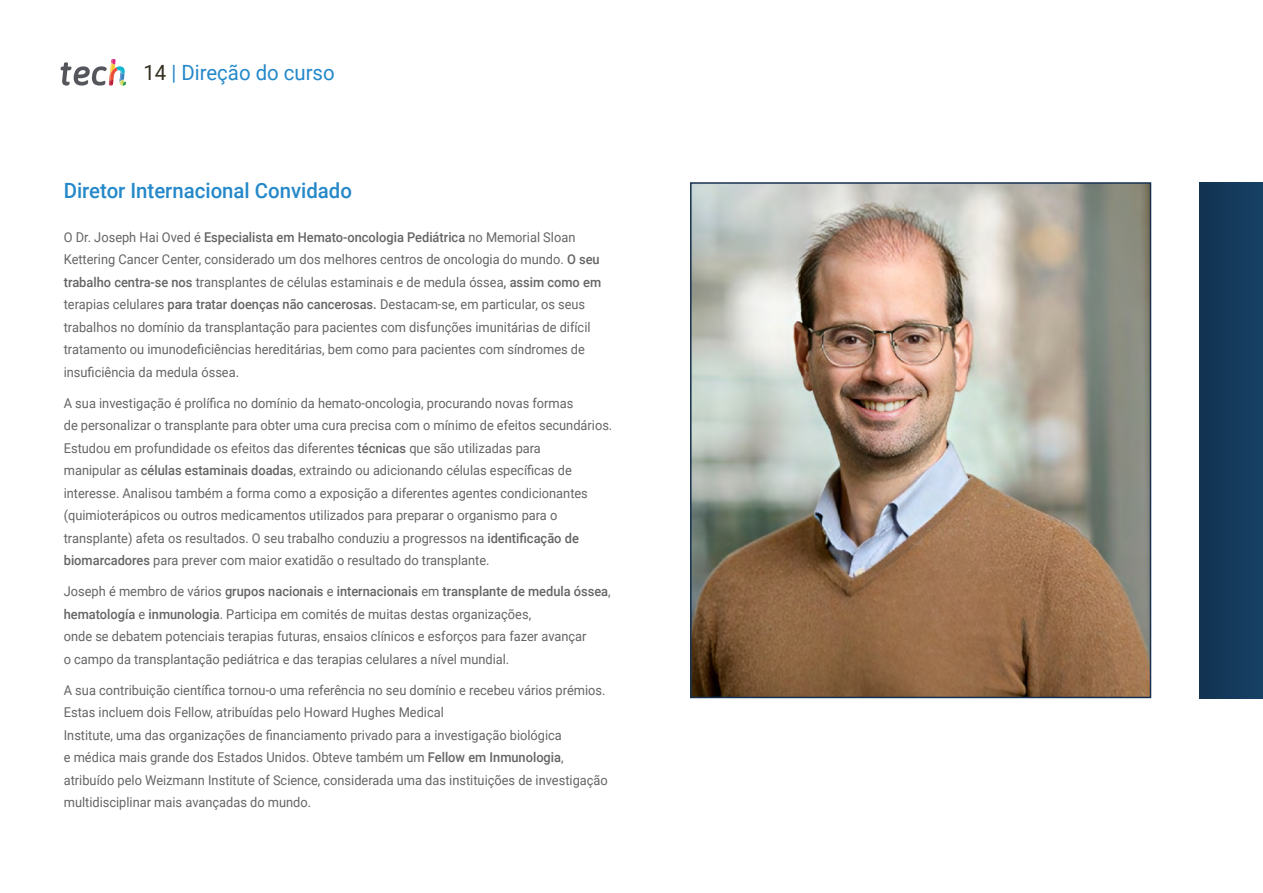
<style>
.page{position:relative;width:1263px;height:893px;background:#fff}
.page>*{position:absolute;margin:0;border:0;box-sizing:border-box;transform-origin:0 0}
.t1{font:500 21px "Roboto";color:#2488c9}
.t2{font:21px "Roboto";color:#2488c9}
.t3{font:13.5px/22.5px "Roboto";color:#656565;scale:.95 1}
.s1{color:#312e20}
.s2{font-weight:500}
</style>
<div class="page">
<svg style="left:61px;top:59px;width:65px;height:27px"></svg>
<img style="left:693px;top:185px;width:455px;height:510px">
<div style="left:690px;top:182px;width:461px;height:516px;border:2px solid #17304f"></div>
<div style="left:1199px;top:182px;width:64px;height:516px;background:#14395b"></div>
<h1 class="t2" style="left:144px;top:57px;width:193px"><span class="s1">14</span> | Direção do curso</h1>
<h1 class="t1" style="left:64px;top:176px;width:290px">Diretor Internacional Convidado</h1>
<p class="t3" style="left:64px;top:225px;width:567px">O Dr. Joseph Hai Oved é <span class="s2">Especialista em Hemato-oncologia Pediátrica</span> no Memorial Sloan Kettering Cancer Center, considerado um dos melhores centros de oncologia do mundo. <span class="s2">O seu trabalho centra-se nos</span> transplantes de células estaminais e de medula óssea<span class="s2">, assim como em </span>terapias celulares <span class="s2">para tratar doenças não cancerosas.</span> Destacam-se, em particular, os seus trabalhos no domínio da transplantação para pacientes com disfunções imunitárias de difícil tratamento ou imunodeficiências hereditárias, bem como para pacientes com síndromes de insuficiência da medula óssea.</p>
<p class="t3" style="left:64px;top:391px;width:579px">A sua investigação é prolífica no domínio da hemato-oncologia, procurando novas formas<br>de personalizar o transplante para obter uma cura precisa com o mínimo de efeitos secundários.<br>Estudou em profundidade os efeitos das diferentes <span class="s2">técnicas</span> que são utilizadas para<br>manipular as <span class="s2">células estaminais doadas</span>, extraindo ou adicionando células específicas de interesse. Analisou também a forma como a exposição a diferentes agentes condicionantes (quimioterápicos ou outros medicamentos utilizados para preparar o organismo para o transplante) afeta os resultados. O seu trabalho conduziu a progressos na <span class="s2">identificação de biomarcadores</span> para prever com maior exatidão o resultado do transplante.</p>
<p class="t3" style="left:64px;top:580px;width:577px">Joseph é membro de vários <span class="s2">grupos nacionais</span> e <span class="s2">internacionais</span> em <span class="s2">transplante de medula óssea</span>, <span class="s2">hematología</span> e <span class="s2">inmunologia</span>. Participa em comités de muitas destas organizações,<br>onde se debatem potenciais terapias futuras, ensaios clínicos e esforços para fazer avançar<br>o campo da transplantação pediátrica e das terapias celulares a nível mundial.</p>
<p class="t3" style="left:64px;top:678px;width:574px">A sua contribuição científica tornou-o uma referência no seu domínio e recebeu vários prémios.<br>Estas incluem dois Fellow, atribuídas pelo Howard Hughes Medical<br>Institute, uma das organizações de financiamento privado para a investigação biológica<br>e médica mais grande dos Estados Unidos. Obteve também um <span class="s2">Fellow em Inmunologia</span>, atribuído pelo Weizmann Institute of Science, considerada uma das instituições de investigação multidisciplinar mais avançadas do mundo.</p>
</div>
